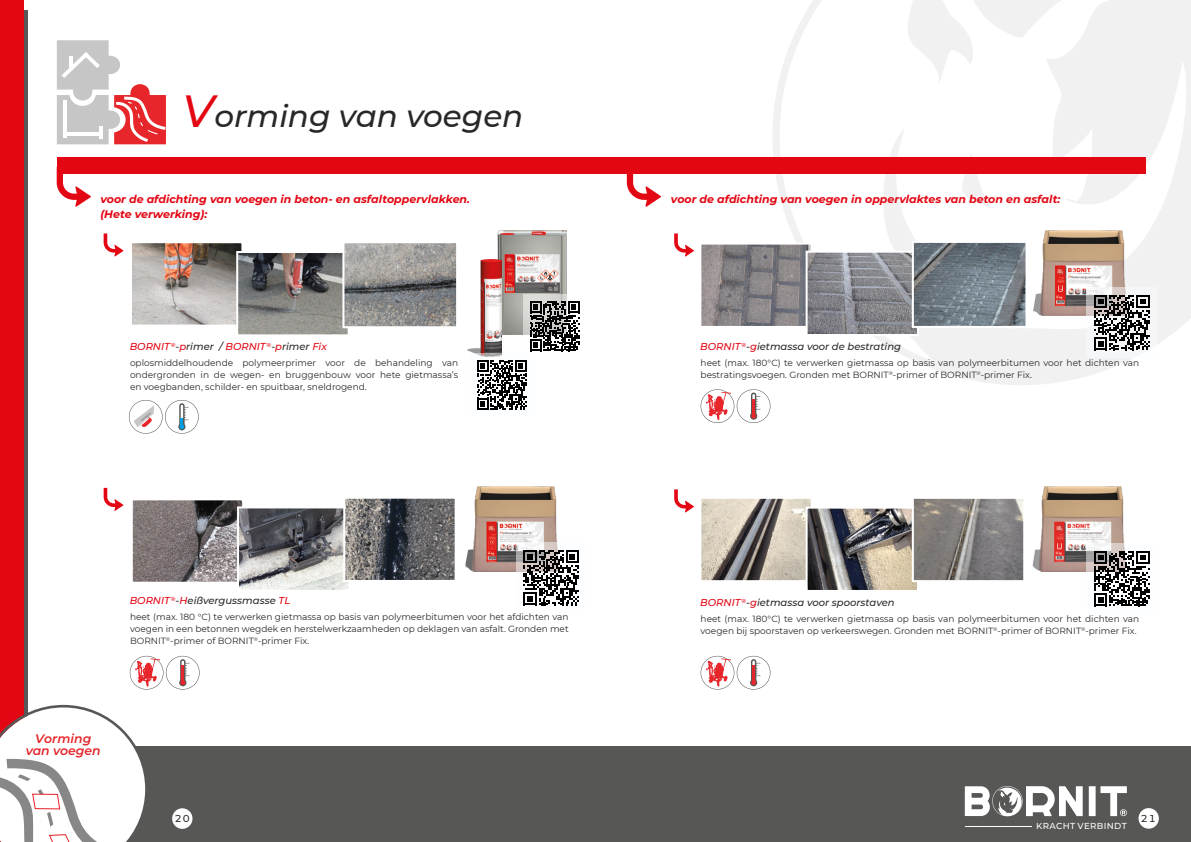
<style>
.page{position:relative;width:1191px;height:842px;background:#fff}
.page>*{position:absolute;margin:0;border:0;box-sizing:border-box;transform-origin:0 0}
.t1{font:italic 500 31px "Montserrat";color:#282827}
.t2{font:italic 600 12.4px/12.9px "Montserrat";color:#e6262b;text-align:center}
.t3{font:italic 700 11px/15px "Montserrat";color:#e30613}
.t4{font:italic 500 10px "Montserrat";color:#282827}
.t5{font:italic 500 10px "Montserrat";color:#e30613}
.t6{font:500 10px "Montserrat";color:#282827}
.t7{font:9px/12px "Montserrat";color:#282827;text-align:justify}
.t8{font:500 8.7px "Montserrat";letter-spacing:.04em;color:#fff}
.s1{font-size:45px;color:#e30613}
.s2{color:#282827}
.s3{color:#e30613}
</style>
<div class="page">
<svg style="left:773px;top:0;width:418px;height:385px"></svg>
<div style="left:57px;top:157px;width:1088px;height:17px;background:#e30613"></div>
<div style="left:23px;top:746px;width:572px;height:96px;background:#575756"></div>
<div style="left:595px;top:746px;width:596px;height:96px;background:#575756"></div>
<div style="left:0;top:10px;width:28px;height:832px;background:#575756"></div>
<div style="left:0;top:0;width:24px;height:842px;background:#e30613"></div>
<div style="left:172px;top:808px;width:20px;height:21px;background:#fff;border-radius:50%"></div>
<div style="left:1138px;top:808px;width:20px;height:21px;background:#fff;border-radius:50%"></div>
<svg style="left:57px;top:40px;width:109px;height:104px"></svg>
<img style="left:134px;top:501px;width:107px;height:80px">
<div style="left:131px;top:498px;width:113px;height:86px;border:2px solid #fff"></div>
<img style="left:240px;top:509px;width:107px;height:80px">
<div style="left:237px;top:506px;width:113px;height:86px;border:2px solid #fff"></div>
<img style="left:346px;top:500px;width:108px;height:79px">
<div style="left:343px;top:497px;width:114px;height:85px;border:2px solid #fff"></div>
<img style="left:133px;top:244px;width:107px;height:80px">
<div style="left:130px;top:241px;width:113px;height:86px;border:2px solid #fff"></div>
<img style="left:239px;top:254px;width:108px;height:79px">
<div style="left:236px;top:251px;width:114px;height:85px;border:2px solid #fff"></div>
<img style="left:345px;top:244px;width:110px;height:81px">
<div style="left:342px;top:241px;width:116px;height:87px;border:2px solid #fff"></div>
<img style="left:497px;top:230px;width:69px;height:105px">
<svg style="left:104px;top:233px;width:19px;height:24px"></svg>
<svg style="left:104px;top:488px;width:19px;height:23px"></svg>
<img style="left:465px;top:486px;width:92px;height:85px">
<img style="left:467px;top:259px;width:35px;height:94px">
<svg style="left:130px;top:656px;width:70px;height:34px"></svg>
<svg style="left:57px;top:174px;width:34px;height:33px"></svg>
<img style="left:702px;top:246px;width:108px;height:79px">
<div style="left:699px;top:243px;width:114px;height:85px;border:2px solid #fff"></div>
<img style="left:808px;top:254px;width:108px;height:79px">
<div style="left:805px;top:251px;width:114px;height:85px;border:2px solid #fff"></div>
<img style="left:914px;top:244px;width:110px;height:81px">
<div style="left:911px;top:241px;width:116px;height:87px;border:2px solid #fff"></div>
<svg style="left:674px;top:233px;width:20px;height:24px"></svg>
<svg style="left:627px;top:174px;width:34px;height:33px"></svg>
<img style="left:1033px;top:230px;width:93px;height:85px">
<svg style="left:674px;top:489px;width:20px;height:23px"></svg>
<img style="left:1032px;top:486px;width:93px;height:85px">
<img style="left:702px;top:500px;width:108px;height:79px">
<div style="left:699px;top:497px;width:114px;height:85px;border:2px solid #fff"></div>
<img style="left:808px;top:510px;width:108px;height:79px">
<div style="left:805px;top:507px;width:114px;height:85px;border:2px solid #fff"></div>
<img style="left:914px;top:500px;width:108px;height:79px">
<div style="left:911px;top:497px;width:114px;height:85px;border:2px solid #fff"></div>
<svg style="left:700px;top:656px;width:70px;height:34px"></svg>
<hr style="left:752px;top:666px;width:3px;height:16px;background:#e6262b">
<svg style="left:0;top:705px;width:146px;height:137px"></svg>
<svg style="left:964px;top:786px;width:162px;height:30px"></svg>
<hr style="left:965px;top:826px;width:67px;height:1px;background:#fff">
<svg style="left:129px;top:400px;width:70px;height:34px"></svg>
<svg style="left:700px;top:389px;width:70px;height:34px"></svg>
<hr style="left:752px;top:399px;width:3px;height:16px;background:#e6262b">
<svg style="left:523px;top:294px;width:47px;height:58px"></svg>
<svg style="left:530px;top:301px;width:50px;height:50px"></svg>
<div style="left:470px;top:353px;width:63px;height:64px;background:#fbfdff"></div>
<svg style="left:477px;top:360px;width:50px;height:50px"></svg>
<svg style="left:516px;top:542px;width:61px;height:64px"></svg>
<svg style="left:523px;top:550px;width:56px;height:55px"></svg>
<svg style="left:1086px;top:287px;width:71px;height:71px;fill:#f5f6f7"></svg>
<svg style="left:1094px;top:295px;width:55px;height:55px"></svg>
<svg style="left:1086px;top:543px;width:64px;height:64px"></svg>
<svg style="left:1094px;top:551px;width:55px;height:55px"></svg>
<h1 class="t1" style="left:182px;top:94px;width:342px"><span class="s1">V</span>orming van voegen</h1>
<p class="t3" style="left:100px;top:191px;width:371px">voor de afdichting van voegen in beton- en asfaltoppervlakken. (Hete verwerking):</p>
<p class="t3" style="left:671px;top:191px;width:391px">voor de afdichting van voegen in oppervlaktes van beton en asfalt:</p>
<p class="t5" style="left:130px;top:339px;width:199px">BORNIT <sup>®</sup><span class="s2">-</span>p<span class="s2">rimer /</span> BORNIT <sup>®</sup><span class="s2">-</span>p<span class="s2">rimer</span> Fix</p>
<p class="t4" style="left:700px;top:339px;width:202px"><span class="s3">BORNIT</span> <sup>®</sup>-<span class="s3">g</span>ietmassa voor de bestrating</p>
<p class="t7" style="left:130px;top:356px;width:330px">oplosmiddelhoudende polymeerprimer voor de behandeling van ondergronden in de wegen- en bruggenbouw voor hete gietmassa’s en voegbanden, schilder- en spuitbaar, sneldrogend.</p>
<p class="t7" style="left:700px;top:356px;width:440px">heet (max. 180°C) te verwerken gietmassa op basis van polymeerbitumen voor het dichten van bestratingsvoegen. Gronden met BORNIT<sup>®</sup>-primer of BORNIT<sup>®</sup>-primer Fix.</p>
<p class="t4" style="left:130px;top:594px;width:162px"><span class="s3">BORNIT</span> <sup>®</sup>-<span class="s3">H</span>eißvergussmasse <span class="s3">TL</span></p>
<p class="t4" style="left:700px;top:595px;width:196px"><span class="s3">BORNIT</span> <sup>®</sup>-<span class="s3">g</span>ietmassa voor spoorstaven</p>
<p class="t7" style="left:130px;top:611px;width:440px">heet (max. 180 °C) te verwerken gietmassa op basis van polymeerbitumen voor het afdichten van voegen in een betonnen wegdek en herstelwerkzaamheden op deklagen van asfalt. Gronden met BORNIT<sup>®</sup>-primer of BORNIT<sup>®</sup>-primer Fix.</p>
<p class="t7" style="left:700px;top:612px;width:440px">heet (max. 180°C) te verwerken gietmassa op basis van polymeerbitumen voor het dichten van voegen bij spoorstaven op verkeerswegen. Gronden met BORNIT<sup>®</sup>-primer of BORNIT<sup>®</sup>-primer Fix.</p>
<h2 class="t2" style="left:26px;top:732px;width:77px">Vorming van voegen</h2>
<p class="t6" style="left:175px;top:811px;width:16px">20</p>
<p class="t6" style="left:1140px;top:811px;width:16px">21</p>
<p class="t8" style="left:1036px;top:820px;width:92px">KRACHT VERBINDT</p>
</div>
